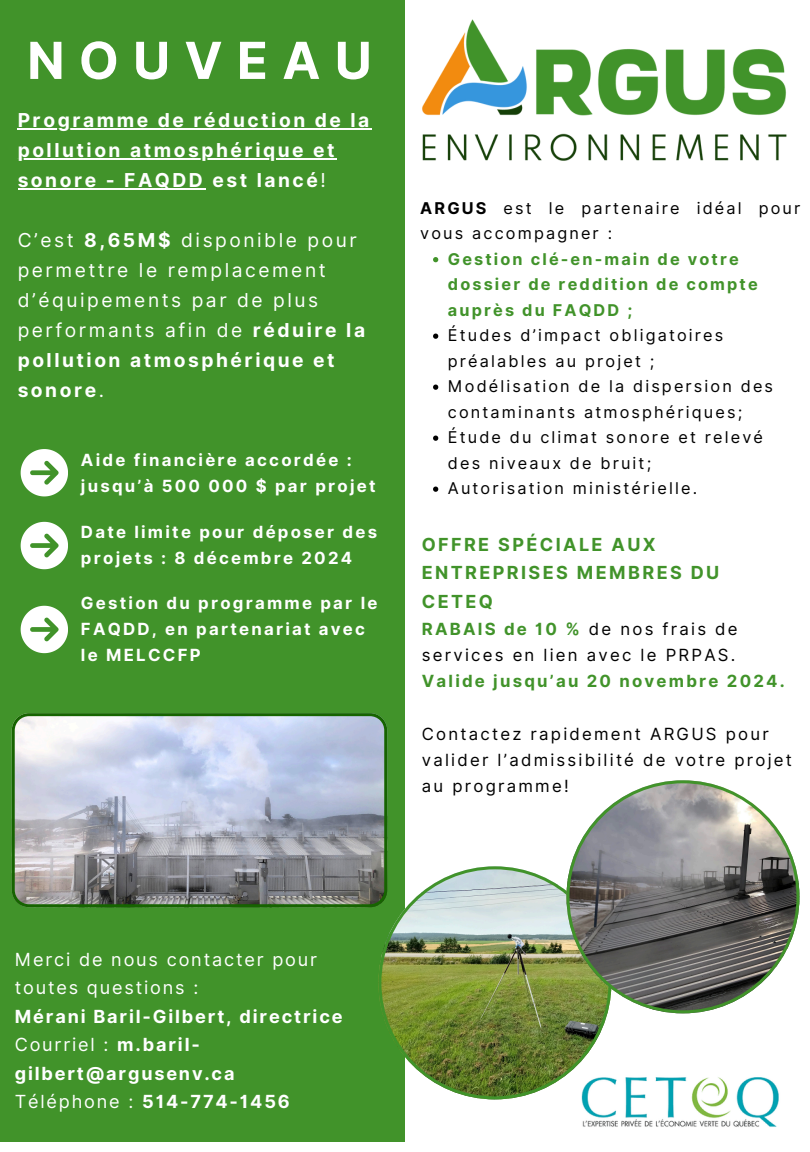
<style>
.page{position:relative;width:810px;height:1152px;background:#fff}
.page>*{position:absolute;margin:0;border:0;box-sizing:border-box;transform-origin:0 0}
.t1{font:700 51.1px "Inter";letter-spacing:.28em;color:#fff}
.t2{font:19.2px/30px "Inter";letter-spacing:.13em;color:#fff}
.t3{font:700 19.2px/30px "Inter";letter-spacing:.13em;color:#fff}
.t4{font:700 18.1px/28.5px "Inter";letter-spacing:.1em;color:#fff}
.t5{font:700 18px/28.5px "Inter";letter-spacing:.135em;color:#41932a}
.t6{font:700 16.8px/26.2px "Inter";letter-spacing:.135em;color:#fff}
.t7{font:16.8px/26.2px "Inter";letter-spacing:.135em;color:#000}
.t8{font:700 16.8px "Inter";letter-spacing:.135em;color:#41932a}
.t9{font:16.2px/25.5px "Inter";letter-spacing:.13em;color:#000}
.t10{font:700 16.2px/25.5px "Inter";letter-spacing:.13em;color:#41932a}
.s1{font-weight:400}
.s2{font-weight:700}
.s3{font-weight:700;color:#41932a}
</style>
<div class="page">
<div style="left:0;top:0;width:405px;height:1142px;background:#41932a"></div>
<img style="left:378px;top:866px;width:230px;height:233px">
<svg style="left:566px;top:780px;width:233px;height:233px"></svg>
<img style="left:575px;top:1070px;width:204px;height:57px">
<svg style="left:12px;top:713px;width:375px;height:194px;background:#a9b1ba"></svg>
<svg style="left:433px;top:257px;width:5px;height:5px"></svg>
<svg style="left:433px;top:334px;width:5px;height:5px"></svg>
<svg style="left:433px;top:385px;width:5px;height:5px"></svg>
<svg style="left:433px;top:436px;width:5px;height:5px"></svg>
<svg style="left:433px;top:487px;width:5px;height:5px"></svg>
<hr style="left:18px;top:128px;width:354px;height:2px;background:#fff">
<hr style="left:18px;top:158px;width:319px;height:2px;background:#fff">
<hr style="left:18px;top:188px;width:187px;height:2px;background:#fff">
<svg style="left:21px;top:449px;width:47px;height:47px"></svg>
<svg style="left:21px;top:522px;width:47px;height:47px"></svg>
<svg style="left:21px;top:606px;width:47px;height:47px"></svg>
<img style="left:422px;top:19px;width:365px;height:142px">
<h3 class="t1" style="left:27px;top:30px;width:346px">NOUVEAU</h3>
<p class="t3" style="left:18px;top:105px;width:353px">Programme de réduction de la</p>
<p class="t3" style="left:18px;top:135px;width:318px">pollution atmosphérique et sonore - FAQDD est lancé<span class="s1">!</span></p>
<p class="t2" style="left:18px;top:225px;width:349px;text-indent:67px"><span class="s2">8,65M$</span> disponible pour permettre le remplacement d’équipements par de plus performants afin de <span class="s2">réduire la pollution atmosphérique et sonore</span>.</p>
<p class="t2" style="left:18px;top:225px;width:58px">C’est</p>
<p class="t6" style="left:81px;top:447px;width:296px">Aide financière accordée : jusqu’à 500 000 $ par projet</p>
<p class="t6" style="left:81px;top:519px;width:298px">Date limite pour déposer des projets : 8 décembre 2024</p>
<p class="t6" style="left:81px;top:590px;width:298px">Gestion du programme par le<br>FAQDD, en partenariat avec le MELCCFP</p>
<h4 class="t9" style="left:420px;top:195px;width:382px"><span class="s2">ARGUS</span> est le partenaire idéal pour vous accompagner :</h4>
<p class="t10" style="left:448px;top:246px;width:311px">Gestion clé-en-main de votre dossier de reddition de compte auprès du FAQDD ;</p>
<h4 class="t9" style="left:448px;top:322px;width:277px">Études d’impact obligatoires préalables au projet ;</h4>
<p class="t9" style="left:448px;top:373px;width:327px">Modélisation de la dispersion des contaminants atmosphériques;</p>
<h4 class="t9" style="left:448px;top:424px;width:317px">Étude du climat sonore et relevé des niveaux de bruit;</h4>
<p class="t9" style="left:448px;top:475px;width:251px">Autorisation ministérielle.</p>
<p class="t5" style="left:422px;top:530px;width:299px">OFFRE SPÉCIALE AUX<br>ENTREPRISES MEMBRES DU<br>CETEQ</p>
<p class="t7" style="left:422px;top:616px;width:317px"><span class="s3">RABAIS de 10 %</span> de nos frais de services en lien avec le PRPAS.</p>
<p class="t8" style="left:422px;top:671px;width:364px">Valide jusqu’au 20 novembre 2024.</p>
<p class="t7" style="left:422px;top:721px;width:372px">Contactez rapidement ARGUS pour valider l’admissibilité de votre projet au programme!</p>
<p class="t4" style="left:15px;top:945px;width:329px"><span class="s1">Merci de nous contacter pour toutes questions :<br></span>Mérani Baril-Gilbert, directrice<br><span class="s1">Courriel :</span> m.baril&shy;gilbert@argusenv.ca<br><span class="s1">Téléphone :</span> 514-774-1456</p>
</div>
